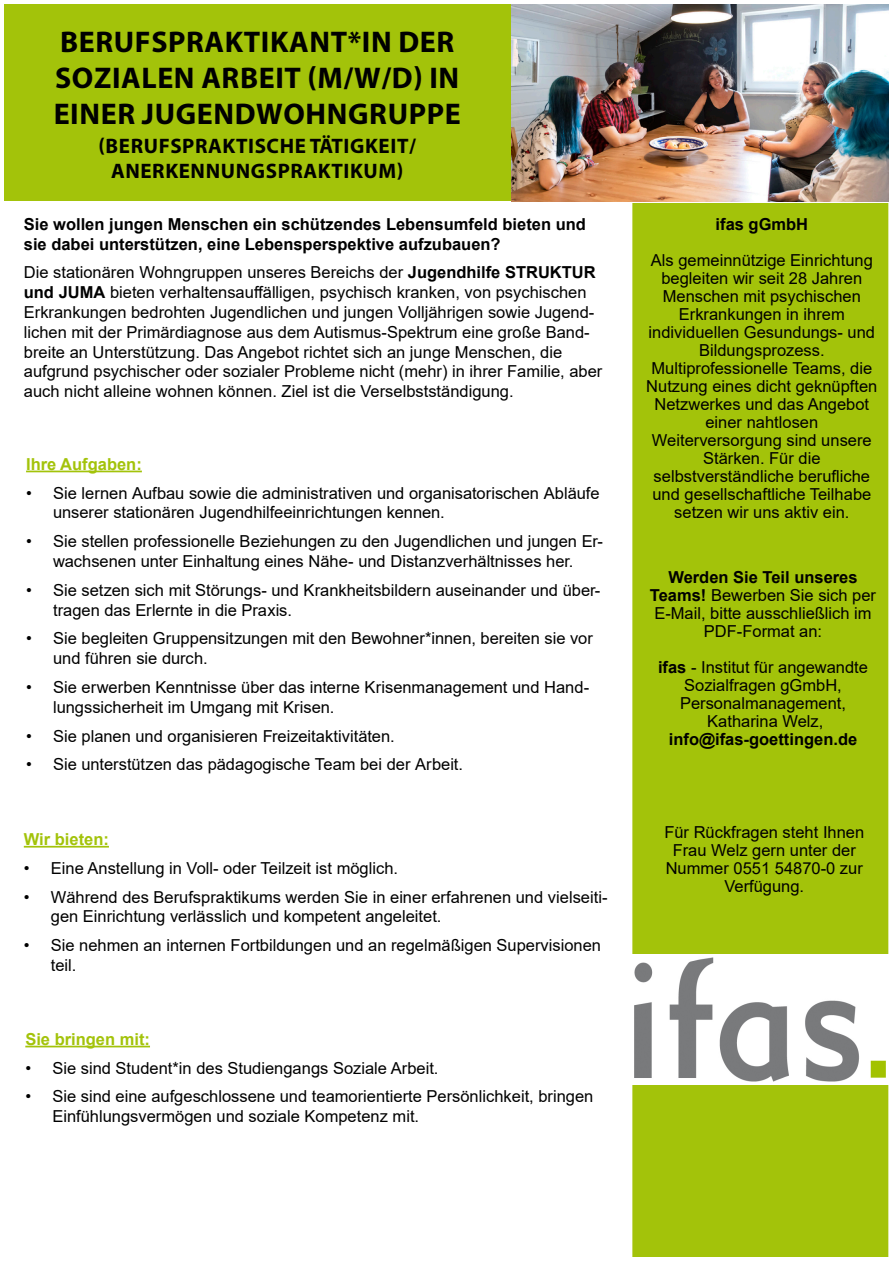
<style>
.page{position:relative;width:893px;height:1263px;background:#fff}
.page>*{position:absolute;margin:0;border:0;box-sizing:border-box;transform-origin:0 0}
.t1{font:700 30px/36px "Myriad Pro";letter-spacing:.02em;color:#000}
.t2{font:700 21px/25.2px "Myriad Pro";letter-spacing:.03em;color:#000;text-align:center}
.t3{font:16.5px/18px "Arial";color:#000}
.t4{font:700 16.5px/19.8px "Arial";color:#000}
.t5{font:700 16.5px "Arial";color:#a3c30a}
.s1{font-weight:700}
</style>
<div class="page">
<div style="left:4px;top:4px;width:882px;height:197px;background:#a3c30a"></div>
<div style="left:632px;top:202px;width:257px;height:1056px;background:#a3c30a"></div>
<div style="left:631px;top:201px;width:259px;height:1057px;border:2px solid #fff"></div>
<hr style="left:26px;top:471px;width:116px;height:1px;background:#a3c30a">
<img style="left:631px;top:955px;width:257px;height:130px">
<hr style="left:24px;top:846px;width:85px;height:1px;background:#a3c30a">
<img style="left:511px;top:4px;width:377px;height:198px">
<hr style="left:25px;top:1046px;width:125px;height:1px;background:#a3c30a">
<p class="t1" style="left:54px;top:23px;width:409px">BERUFSPRAKTIKANT*IN DER<br>SOZIALEN ARBEIT (M/W/D) IN<br>EINER JUGENDWOHNGRUPPE</p>
<p class="t2" style="left:98px;top:132px;width:319px">(BERUFSPRAKTISCHE TÄTIGKEIT/<br>ANERKENNUNGSPRAKTIKUM)</p>
<p class="t4" style="left:24px;top:214px;width:564px">Sie wollen jungen Menschen ein schützendes Lebensumfeld bieten und sie dabei unterstützen, eine Lebensperspektive aufzubauen?</p>
<p class="t3" style="left:24px;top:262px;width:580px;line-height:19.8px">Die stationären Wohngruppen unseres Bereichs der <span class="s1">Jugendhilfe STRUKTUR und JUMA</span> bieten verhaltensauffälligen, psychisch kranken, von psychischen Erkrankungen bedrohten Jugendlichen und jungen Volljährigen sowie Jugend&shy;lichen mit der Primärdiagnose aus dem Autismus-Spektrum eine große Band&shy;breite an Unterstützung. Das Angebot richtet sich an junge Menschen, die aufgrund psychischer oder sozialer Probleme nicht (mehr) in ihrer Familie, aber auch nicht alleine wohnen können. Ziel ist die Verselbstständigung.</p>
<p class="t5" style="left:26px;top:452px;width:117px">Ihre Aufgaben:</p>
<p class="t3" style="left:53px;top:483px;width:548px;line-height:19.8px;text-indent:-27px">• Sie lernen Aufbau sowie die administrativen und organisatorischen Abläufe unserer stationären Jugendhilfeeinrichtungen kennen.</p>
<p class="t3" style="left:26px;top:531px;width:578px;line-height:19.8px;text-align:center">• Sie stellen professionelle Beziehungen zu den Jugendlichen und jungen Er&shy;wachsenen unter Einhaltung eines Nähe- und Distanzverhältnisses her.</p>
<p class="t3" style="left:53px;top:580px;width:549px;line-height:19.8px;text-indent:-27px">• Sie setzen sich mit Störungs- und Krankheitsbildern auseinander und über&shy;tragen das Erlernte in die Praxis.</p>
<p class="t3" style="left:53px;top:628px;width:541px;line-height:19.8px;text-indent:-27px">• Sie begleiten Gruppensitzungen mit den Bewohner*innen, bereiten sie vor und führen sie durch.</p>
<p class="t3" style="left:53px;top:677px;width:538px;line-height:19.8px;text-indent:-27px">• Sie erwerben Kenntnisse über das interne Krisenmanagement und Hand&shy;lungssicherheit im Umgang mit Krisen.</p>
<p class="t3" style="left:26px;top:727px;width:370px">• Sie planen und organisieren Freizeitaktivitäten.</p>
<p class="t3" style="left:26px;top:755px;width:439px">• Sie unterstützen das pädagogische Team bei der Arbeit.</p>
<p class="t5" style="left:24px;top:827px;width:87px">Wir bieten:</p>
<p class="t3" style="left:24px;top:859px;width:376px">• Eine Anstellung in Voll- oder Teilzeit ist möglich.</p>
<p class="t3" style="left:51px;top:887px;width:558px;line-height:19.8px;text-indent:-27px">• Während des Berufspraktikums werden Sie in einer erfahrenen und vielseiti&shy;gen Einrichtung verlässlich und kompetent angeleitet.</p>
<p class="t3" style="left:51px;top:935px;width:552px;line-height:19.8px;text-indent:-27px">• Sie nehmen an internen Fortbildungen und an regelmäßigen Supervisionen teil.</p>
<p class="t5" style="left:25px;top:1027px;width:126px">Sie bringen mit:</p>
<p class="t3" style="left:25px;top:1059px;width:415px">• Sie sind Student*in des Studiengangs Soziale Arbeit.</p>
<p class="t3" style="left:52px;top:1086px;width:543px;line-height:19.8px;text-indent:-27px">• Sie sind eine aufgeschlossene und teamorientierte Persönlichkeit, bringen<br>Einfühlungsvermögen und soziale Kompetenz mit.</p>
<p class="t4" style="left:716px;top:214px;width:94px">ifas gGmbH</p>
<p class="t3" style="left:651px;top:251px;width:223px;text-align:center">Als gemeinnützige Einrichtung begleiten wir seit 28 Jahren<br>Menschen mit psychischen</p>
<p class="t3" style="left:679px;top:305px;width:167px">Erkrankungen in ihrem</p>
<p class="t3" style="left:649px;top:323px;width:228px;text-align:center">individuellen Gesundungs- und<br>Bildungsprozess.</p>
<p class="t3" style="left:646px;top:359px;width:233px;text-align:center">Multiprofessionelle Teams, die<br>Nutzung eines dicht geknüpften<br>Netzwerkes und das Angebot</p>
<p class="t3" style="left:652px;top:413px;width:221px;text-align:center">einer nahtlosen<br>Weiterversorgung sind unsere<br>Stärken. Für die selbstverständliche berufliche und gesellschaftliche Teilhabe setzen wir uns aktiv ein.</p>
<p class="t3" style="left:650px;top:568px;width:228px;text-align:center"><span class="s1">Werden Sie Teil unseres<br>Teams!</span> Bewerben Sie sich per<br>E-Mail, bitte ausschließlich im<br>PDF-Format an:</p>
<p class="t3" style="left:658px;top:658px;width:212px;text-align:center"><span class="s1">ifas</span> - Institut für angewandte<br>Sozialfragen gGmbH,</p>
<p class="t3" style="left:680px;top:694px;width:167px">Personalmanagement,</p>
<p class="t3" style="left:707px;top:712px;width:118px">Katharina Welz,</p>
<p class="t4" style="left:669px;top:730px;width:190px">info@ifas-goettingen.de</p>
<p class="t3" style="left:664px;top:823px;width:201px">Für Rückfragen steht Ihnen</p>
<p class="t3" style="left:673px;top:841px;width:185px">Frau Welz gern unter der</p>
<p class="t3" style="left:666px;top:859px;width:199px">Nummer 0551 54870-0 zur</p>
<p class="t3" style="left:724px;top:877px;width:81px">Verfügung.</p>
</div>
